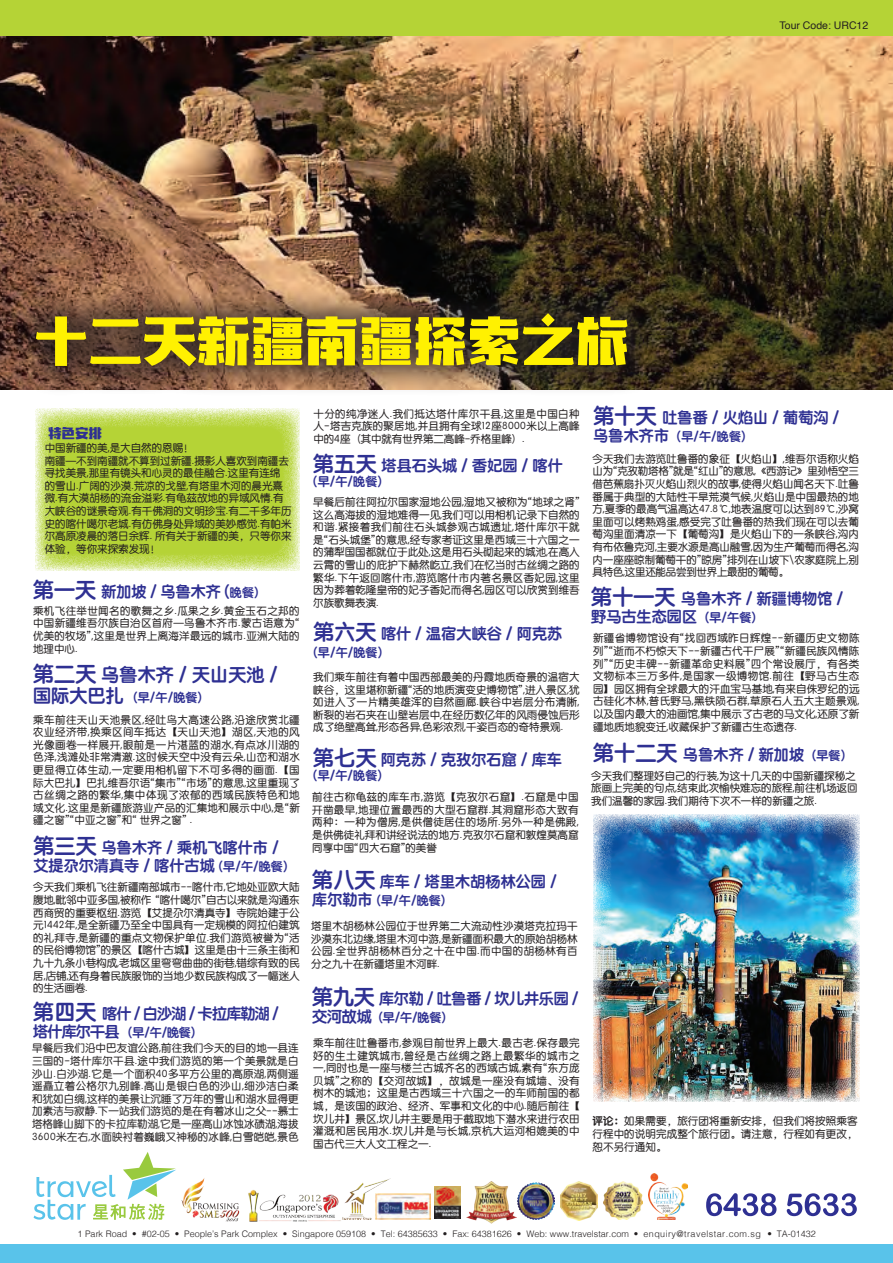
<style>
.page{position:relative;width:893px;height:1263px;background:#fff}
.page>*{position:absolute;margin:0;border:0;box-sizing:border-box;transform-origin:0 0}
.t1{font:54px "Benmo Jinhei";color:#fff101}
.t2{font:18px "ST Yuanti SC Bold";letter-spacing:.01em;color:#2e3092}
.t3{font:15px/18px "ST Yuanti SC Bold";letter-spacing:.01em;color:#2e3092}
.t4{font:15px "ST Yuanti SC Bold";letter-spacing:-.01em;color:#2e3092}
.t5{font:15px "ST Yuanti SC Bold";letter-spacing:-.05em;color:#2e3092}
.t6{font:13.5px "Benmo Jinhei";color:#2e3092}
.t7{font:12px "ST Yuanti SC Bold";letter-spacing:.01em;color:#2e3092}
.t8{font:10.5px/12.6px "ST Yuanti SC Regular";color:#231f20;text-align:justify}
.t9{font:10.5px "Helvetica";color:#231f20}
.t10{font:300 9px "Helvetica";color:#231f20}
.s1{font-size:21px}
.s2{font-size:12px}
.s3{font-size:18px}
.s4{font-size:15px}
.s5{font-family:"ST Yuanti SC Bold"}
</style>
<div class="page">
<div style="left:0;top:0;width:893px;height:37px;background:#b5d336"></div>
<svg style="left:35px;top:409px;width:265px;height:162px;background:#bdd84e"></svg>
<img style="left:0;top:37px;width:893px;height:352px">
<div style="left:5px;top:283px;width:653px;height:114px;background:#231f20;opacity:.75"></div>
<svg style="left:706px;top:1193px;width:151px;height:23px"></svg>
<svg style="left:34px;top:1152px;width:142px;height:68px"></svg>
<div style="left:0;top:1244px;width:893px;height:19px;background:#59c3ea"></div>
<img style="left:467px;top:1181px;width:50px;height:42px">
<img style="left:343px;top:1179px;width:47px;height:40px">
<img style="left:181px;top:1178px;width:59px;height:44px">
<img style="left:376px;top:1193px;width:55px;height:27px">
<img style="left:248px;top:1190px;width:93px;height:32px">
<img style="left:435px;top:1186px;width:26px;height:33px">
<img style="left:517px;top:1182px;width:37px;height:38px">
<img style="left:648px;top:1173px;width:39px;height:46px">
<img style="left:603px;top:1181px;width:39px;height:39px">
<img style="left:560px;top:1181px;width:38px;height:39px">
<img style="left:593px;top:815px;width:267px;height:286px">
<h1 class="t1" style="left:34px;top:312px;width:596px">十二天新疆南疆探索之旅</h1>
<p class="t9" style="left:780px;top:17px;width:90px">Tour Code: URC12</p>
<p class="t6" style="left:48px;top:426px;width:55px">特色安排</p>
<p class="t8" style="left:45px;top:441px;width:248px;text-align:left">中国新疆的美,是大自然的恩赐！<br>南疆—不到南疆就不算到过新疆.摄影人喜欢到南疆去寻找美景,那里有镜头和心灵的最佳融合.这里有连绵的雪山.广阔的沙漠.荒凉的戈壁,有塔里木河的晨光熹微.有大漠胡杨的流金溢彩.有龟兹故地的异域风情.有大峡谷的谜景奇观.有千佛洞的文明珍宝.有二千多年历史的喀什噶尔老城.有仿佛身处异域的美妙感觉.有帕米尔高原凌晨的落日余辉. 所有关于新疆的美，只等你来体验，等你来探索发现！</p>
<h3 class="t3" style="left:33px;top:582px;width:227px"><span class="s1">第一天</span> 新加坡 / 乌鲁木齐 (<span class="s2">晚餐)</span></h3>
<p class="t8" style="left:33px;top:604px;width:268px">乘机飞往举世闻名的歌舞之乡.瓜果之乡.黄金玉石之邦的中国新疆维吾尔族自治区首府—乌鲁木齐市.蒙古语意为“优美的牧场”,这里是世界上离海洋最远的城市.亚洲大陆的地理中心.</p>
<h2 class="t2" style="left:33px;top:661px;width:246px"><span class="s1">第二天</span> 乌鲁木齐 / 天山天池 /</h2>
<p class="t7" style="left:33px;top:689px;width:170px"><span class="s3">国际大巴扎</span> (早/午/晚餐)</p>
<p class="t8" style="left:33px;top:712px;width:268px">乘车前往天山天池景区,经吐乌大高速公路,沿途欣赏北疆农业经济带,换乘区间车抵达【天山天池】湖区,天池的风光像画卷一样展开,眼前是一片湛蓝的湖水,有点冰川湖的色泽,浅滩处非常清澈.这时候天空中没有云朵,山峦和湖水更显得立体生动,一定要用相机留下不可多得的画面.【国际大巴扎】巴扎维吾尔语“集市”“市场”的意思,这里重现了古丝绸之路的繁华,集中体现了浓郁的西域民族特色和地域文化.这里是新疆旅游业产品的汇集地和展示中心,是“新疆之窗”“中亚之窗”和“ 世界之窗” .</p>
<h3 class="t3" style="left:33px;top:838px;width:255px"><span class="s1">第三天</span>乌鲁木齐 / 乘机飞喀什市 /艾提尕尔清真寺 / 喀什古城 <span class="s2">(早/午/晚餐)</span></h3>
<p class="t8" style="left:33px;top:880px;width:268px">今天我们乘机飞往新疆南部城市--喀什市,它地处亚欧大陆腹地,毗邻中亚多国,被称作 “喀什噶尔”自古以来就是沟通东西商贸的重要枢纽.游览【艾提尕尔清真寺】寺院始建于公元1442年,是全新疆乃至全中国具有一定规模的阿拉伯建筑的礼拜寺,是新疆的重点文物保护单位.我们游览被誉为“活的民俗博物馆”的景区【喀什古城】这里是由十三条主街和九十九条小巷构成,老城区里弯弯曲曲的街巷,错综有致的民居,店铺,还有身着民族服饰的当地少数民族构成了一幅迷人的生活画卷.</p>
<h3 class="t5" style="left:33px;top:1002px;width:247px"><span class="s1">第四天</span> 喀什 / 白沙湖 / 卡拉库勒湖 /</h3>
<p class="t7" style="left:33px;top:1023px;width:163px"><span class="s4">塔什库尔干县</span> (早/午/晚餐)</p>
<p class="t8" style="left:32px;top:1041px;width:268px">早餐后我们沿中巴友谊公路,前往我们今天的目的地一县连三国的-塔什库尔干县.途中我们游览的第一个美景就是白沙山.白沙湖.它是一个面积40多平方公里的高原湖,两侧遥遥矗立着公格尔九别峰.高山是银白色的沙山,细沙洁白柔和犹如白绸,这样的美景让沉睡了万年的雪山和湖水显得更加素洁与寂静.下一站我们游览的是在有着冰山之父--慕士塔格峰山脚下的卡拉库勒湖,它是一座高山冰蚀冰碛湖,海拔3600米左右,水面映衬着巍峨又神秘的冰峰,白雪皑皑,景色</p>
<p class="t8" style="left:313px;top:407px;width:268px">十分的纯净迷人.我们抵达塔什库尔干县,这里是中国白种人-塔吉克族的聚居地,并且拥有全球12座8000米以上高峰中的4座（其中就有世界第二高峰-乔格里峰）.</p>
<h3 class="t3" style="left:313px;top:455px;width:251px"><span class="s1">第五天</span>塔县石头城 / 香妃园 / 喀什</h3>
<p class="t7" style="left:313px;top:472px;width:70px">(早/午/晚餐)</p>
<p class="t8" style="left:313px;top:495px;width:268px">早餐后前往阿拉尔国家湿地公园,湿地又被称为“地球之肾”这么高海拔的湿地难得一见,我们可以用相机记录下自然的和谐.紧接着我们前往石头城参观古城遗址,塔什库尔干就是“石头城堡”的意思,经专家考证这里是西域三十六国之一的蒲犁国国都就位于此处,这是用石头砌起来的城池,在高入云霄的雪山的庇护下赫然屹立,我们在忆当时古丝绸之路的繁华.下午返回喀什市,游览喀什市内著名景区香妃园,这里因为葬着乾隆皇帝的妃子香妃而得名,园区可以欣赏到维吾尔族歌舞表演.</p>
<h3 class="t3" style="left:313px;top:623px;width:250px"><span class="s1">第六天</span>喀什 / 温宿大峡谷 / 阿克苏</h3>
<p class="t7" style="left:313px;top:643px;width:70px">(早/午/晚餐)</p>
<p class="t8" style="left:313px;top:670px;width:268px">我们乘车前往有着中国西部最美的丹霞地质奇景的温宿大峡谷，这里堪称新疆“活的地质演变史博物馆”,进入景区,犹如进入了一片精美雄浑的自然画廊.峡谷中岩层分布清晰,断裂的岩石夹在山壁岩层中,在经历数亿年的风雨侵蚀后形成了绝壁高耸,形态各异,色彩浓烈,千姿百态的奇特景观.</p>
<h3 class="t3" style="left:313px;top:749px;width:250px"><span class="s1">第七天</span>阿克苏 / 克孜尔石窟 / 库车</h3>
<p class="t7" style="left:313px;top:766px;width:70px">(早/午/晚餐)</p>
<p class="t8" style="left:312px;top:790px;width:268px">前往古称龟兹的库车市,游览【克孜尔石窟】.石窟是中国开凿最早,地理位置最西的大型石窟群.其洞窟形态大致有两种：一种为僧房,是供僧徒居住的场所.另外一种是佛殿,是供佛徒礼拜和讲经说法的地方.克孜尔石窟和敦煌莫高窟同享中国“四大石窟”的美誉</p>
<h3 class="t3" style="left:312px;top:871px;width:246px"><span class="s1">第八天</span>库车 / 塔里木胡杨林公园 /</h3>
<p class="t7" style="left:312px;top:891px;width:135px"><span class="s4">库尔勒市</span> (早/午/晚餐)</p>
<p class="t8" style="left:311px;top:919px;width:268px">塔里木胡杨林公园位于世界第二大流动性沙漠塔克拉玛干沙漠东北边缘,塔里木河中游,是新疆面积最大的原始胡杨林公园.全世界胡杨林百分之十在中国.而中国的胡杨林有百分之九十在新疆塔里木河畔.</p>
<h3 class="t4" style="left:312px;top:987px;width:268px"><span class="s1">第九天</span> 库尔勒 / 吐鲁番 / 坎儿井乐园 /</h3>
<p class="t7" style="left:312px;top:1008px;width:135px"><span class="s4">交河故城</span> (早/午/晚餐)</p>
<p class="t8" style="left:313px;top:1036px;width:268px">乘车前往吐鲁番市,参观目前世界上最大.最古老.保存最完好的生土建筑城市,曾经是古丝绸之路上最繁华的城市之一,同时也是一座与楼兰古城齐名的西域古城,素有“东方庞贝城”之称的【交河故城】，故城是一座没有城墙、没有树木的城池；这里是古西域三十六国之一的车师前国的都城，是该国的政治、经济、军事和文化的中心.随后前往【坎儿井】景区,坎儿井主要是用于截取地下潜水来进行农田灌溉和居民用水.坎儿井是与长城,京杭大运河相媲美的中国古代三大人文工程之一.</p>
<h3 class="t3" style="left:593px;top:408px;width:248px"><span class="s1">第十天</span> 吐鲁番 / 火焰山 / 葡萄沟 /</h3>
<p class="t7" style="left:593px;top:427px;width:154px"><span class="s4">乌鲁木齐市</span> (早/午/晚餐)</p>
<p class="t8" style="left:592px;top:452px;width:268px">今天我们去游览吐鲁番的象征【火焰山】,维吾尔语称火焰山为“克孜勒塔格”就是“红山”的意思,《西游记》里孙悟空三借芭蕉扇扑灭火焰山烈火的故事,使得火焰山闻名天下.吐鲁番属于典型的大陆性干旱荒漠气候,火焰山是中国最热的地方,夏季的最高气温高达47.8℃,地表温度可以达到89℃,沙窝里面可以烤熟鸡蛋,感受完了吐鲁番的热我们现在可以去葡萄沟里面清凉一下【葡萄沟】是火焰山下的一条峡谷,沟内有布依鲁克河,主要水源是高山融雪,因为生产葡萄而得名,沟内一座座晾制葡萄干的”晾房”排列在山坡下\农家庭院上,别具特色,这里还能品尝到世界上最甜的葡萄。</p>
<h3 class="t3" style="left:591px;top:589px;width:254px"><span class="s1">第十一天</span> 乌鲁木齐 / 新疆博物馆 /野马古生态园区 <span class="s2">(早/午餐)</span></h3>
<p class="t8" style="left:593px;top:631px;width:268px">新疆省博物馆设有“找回西域昨日辉煌--新疆历史文物陈列”“逝而不朽惊天下--新疆古代干尸展”“新疆民族风情陈列”“历史丰碑--新疆革命史料展”四个常设展厅，有各类文物标本三万多件,是国家一级博物馆.前往【野马古生态园】园区拥有全球最大的汗血宝马基地,有来自侏罗纪的远古硅化木林,普氏野马,黑铁陨石群,草原石人五大主题景观,以及国内最大的油画馆,集中展示了古老的马文化,还原了新疆地质地貌变迁,收藏保护了新疆古生态遗存.</p>
<h3 class="t3" style="left:593px;top:744px;width:253px"><span class="s1">第十二天</span> 乌鲁木齐 / 新加坡 <span class="s2">(早餐)</span></h3>
<p class="t8" style="left:591px;top:769px;width:268px;text-align:left">今天我们整理好自己的行装,为这十几天的中国新疆探秘之旅画上完美的句点,结束此次愉快难忘的旅程,前往机场返回我们温馨的家园.我们期待下次不一样的新疆之旅.</p>
<p class="t8" style="left:592px;top:1114px;width:267px"><span class="s5">评论：</span>如果需要，旅行团将重新安排，但我们将按照乘客行程中的说明完成整个旅行团。请注意，行程如有更改，恕不另行通知。</p>
<p class="t10" style="left:78px;top:1226px;width:740px">1 Park Road • #02-05 • People’s Park Complex • Singapore 059108 • Tel: 64385633 • Fax: 64381626 • Web: www.travelstar.com • enquiry@travelstar.com.sg • TA-01432</p>
</div>
